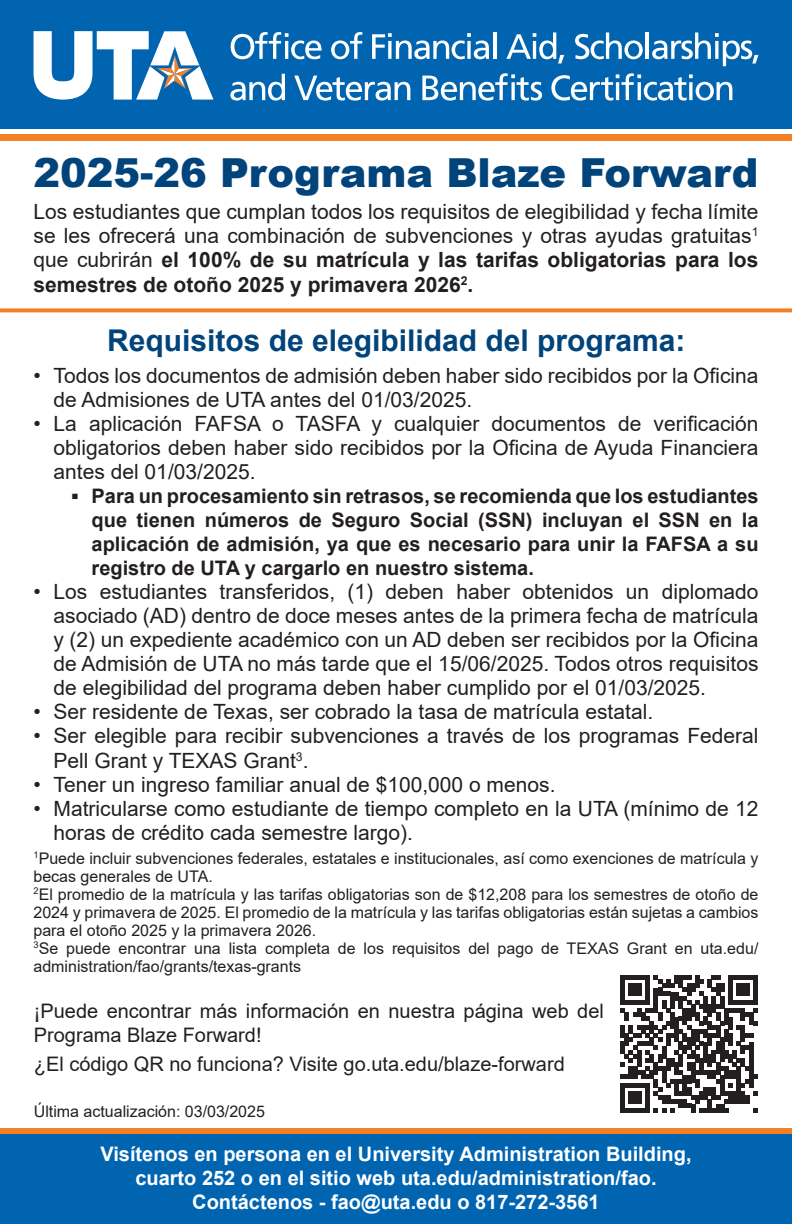
<style>
.page{position:relative;width:792px;height:1224px;background:#fff}
.page>*{position:absolute;margin:0;border:0;box-sizing:border-box;transform-origin:0 0}
.t1{font:900 40px "Arial";color:#00447b}
.t2{font:700 30px "Arial";color:#00447b}
.t3{font:21px/24px "Arial";color:#231f20;text-align:justify}
.t4{font:700 20px/24px "Arial";color:#231f20;text-align:justify}
.t5{font:700 20px "Arial";color:#fff}
.t6{font:20px/24px "Arial";color:#231f20}
.t7{font:16px/18px "Arial";color:#231f20}
.s1{font-weight:700}
</style>
<div class="page">
<svg style="left:0;top:308px;width:792px;height:4px;background:#f58b39"></svg>
<svg style="left:621px;top:975px;width:136px;height:137px"></svg>
<div style="left:0;top:0;width:792px;height:129px;background:#0164b1"></div>
<svg style="left:34px;top:31px;width:180px;height:69px"></svg>
<svg style="left:231px;top:32px;width:91px;height:27px"></svg>
<svg style="left:331px;top:32px;width:31px;height:27px"></svg>
<svg style="left:372px;top:33px;width:117px;height:26px"></svg>
<hr style="left:493px;top:32px;width:3px;height:27px;background:#fff">
<svg style="left:506px;top:32px;width:58px;height:32px"></svg>
<svg style="left:575px;top:32px;width:68px;height:27px"></svg>
<hr style="left:646px;top:32px;width:3px;height:27px;background:#fff">
<svg style="left:652px;top:32px;width:107px;height:34px"></svg>
<svg style="left:230px;top:74px;width:55px;height:27px"></svg>
<svg style="left:294px;top:76px;width:116px;height:25px"></svg>
<svg style="left:422px;top:73px;width:120px;height:28px"></svg>
<svg style="left:551px;top:73px;width:181px;height:28px"></svg>
<div style="left:0;top:135px;width:792px;height:6px;background:#f48026"></div>
<div style="left:0;top:1135px;width:792px;height:89px;background:#0164b1"></div>
<div style="left:0;top:1128px;width:792px;height:6px;background:#f48026"></div>
<p class="t1" style="left:34px;top:144px;width:726px">2025-26 Programa Blaze Forward</p>
<p class="t3" style="left:34px;top:199px;width:726px">Los estudiantes que cumplan todos los requisitos de elegibilidad y fecha límite se les ofrecerá una combinación de subvenciones y otras ayudas gratuitas<sup>1 </sup>que cubrirán <span class="s1">el 100% de su matrícula y las tarifas obligatorias para los semestres de otoño 2025 y primavera 2026</span><sup>2</sup><span class="s1">.</span></p>
<p class="t2" style="left:107px;top:319px;width:580px">Requisitos de elegibilidad del programa:</p>
<p class="t3" style="left:54px;top:363px;width:706px;text-indent:-20px">• Todos los documentos de admisión deben haber sido recibidos por la Oficina de Admisiones de UTA antes del 01/03/2025.</p>
<p class="t3" style="left:54px;top:411px;width:706px;text-indent:-20px">• La aplicación FAFSA o TASFA y cualquier documentos de verificación obligatorios deben haber sido recibidos por la Oficina de Ayuda Financiera antes del 01/03/2025.</p>
<p class="t4" style="left:92px;top:484px;width:669px;text-indent:-20px">▪ Para un procesamiento sin retrasos, se recomienda que los estudiantes que tienen números de Seguro Social (SSN) incluyan el SSN en la aplicación de admisión, ya que es necesario para unir la FAFSA a su registro de UTA y cargarlo en nuestro sistema.</p>
<p class="t3" style="left:54px;top:579px;width:707px;text-indent:-20px">• Los estudiantes transferidos, (1) deben haber obtenidos un diplomado asociado (AD) dentro de doce meses antes de la primera fecha de matrícula y (2) un expediente académico con un AD deben ser recibidos por la Oficina de Admisión de UTA no más tarde que el 15/06/2025. Todos otros requisitos de elegibilidad del programa deben haber cumplido por el 01/03/2025.</p>
<p class="t3" style="left:34px;top:699px;width:621px">• Ser residente de Texas, ser cobrado la tasa de matrícula estatal.</p>
<p class="t3" style="left:54px;top:723px;width:706px;line-height:25.2px;text-indent:-20px">• Ser elegible para recibir subvenciones a través de los programas Federal<br>Pell Grant y TEXAS Grant<sup>3</sup>.</p>
<p class="t3" style="left:34px;top:772px;width:523px">• Tener un ingreso familiar anual de $100,000 o menos.</p>
<p class="t3" style="left:54px;top:796px;width:706px;text-indent:-20px">• Matricularse como estudiante de tiempo completo en la UTA (mínimo de 12 horas de crédito cada semestre largo).</p>
<p class="t7" style="left:34px;top:849px;width:726px"><sup>1</sup>Puede incluir subvenciones federales, estatales e institucionales, así como exenciones de matrícula y becas generales de UTA.</p>
<p class="t7" style="left:34px;top:885px;width:726px;text-align:justify"><sup>2</sup>El promedio de la matrícula y las tarifas obligatorias son de $12,208 para los semestres de otoño de 2024 y primavera de 2025. El promedio de la matrícula y las tarifas obligatorias están sujetas a cambios para el otoño 2025 y la primavera 2026.</p>
<p class="t7" style="left:34px;top:939px;width:726px"><sup>3</sup>Se puede encontrar una lista completa de los requisitos del pago de TEXAS Grant en uta.edu/ administration/fao/grants/texas-grants</p>
<p class="t6" style="left:34px;top:999px;width:572px">¡Puede encontrar más información en nuestra página web del<br>Programa Blaze Forward!</p>
<p class="t6" style="left:34px;top:1051px;width:533px">¿El código QR no funciona? Visite go.uta.edu/blaze-forward</p>
<p class="t7" style="left:34px;top:1102px;width:233px">Última actualización: 03/03/2025</p>
<p class="t5" style="left:100px;top:1140px;width:593px">Visítenos en persona en el University Administration Building,</p>
<p class="t5" style="left:135px;top:1164px;width:523px">cuarto 252 o en el sitio web uta.edu/administration/fao.</p>
<p class="t5" style="left:192px;top:1188px;width:409px">Contáctenos - fao@uta.edu o 817-272-3561</p>
</div>
